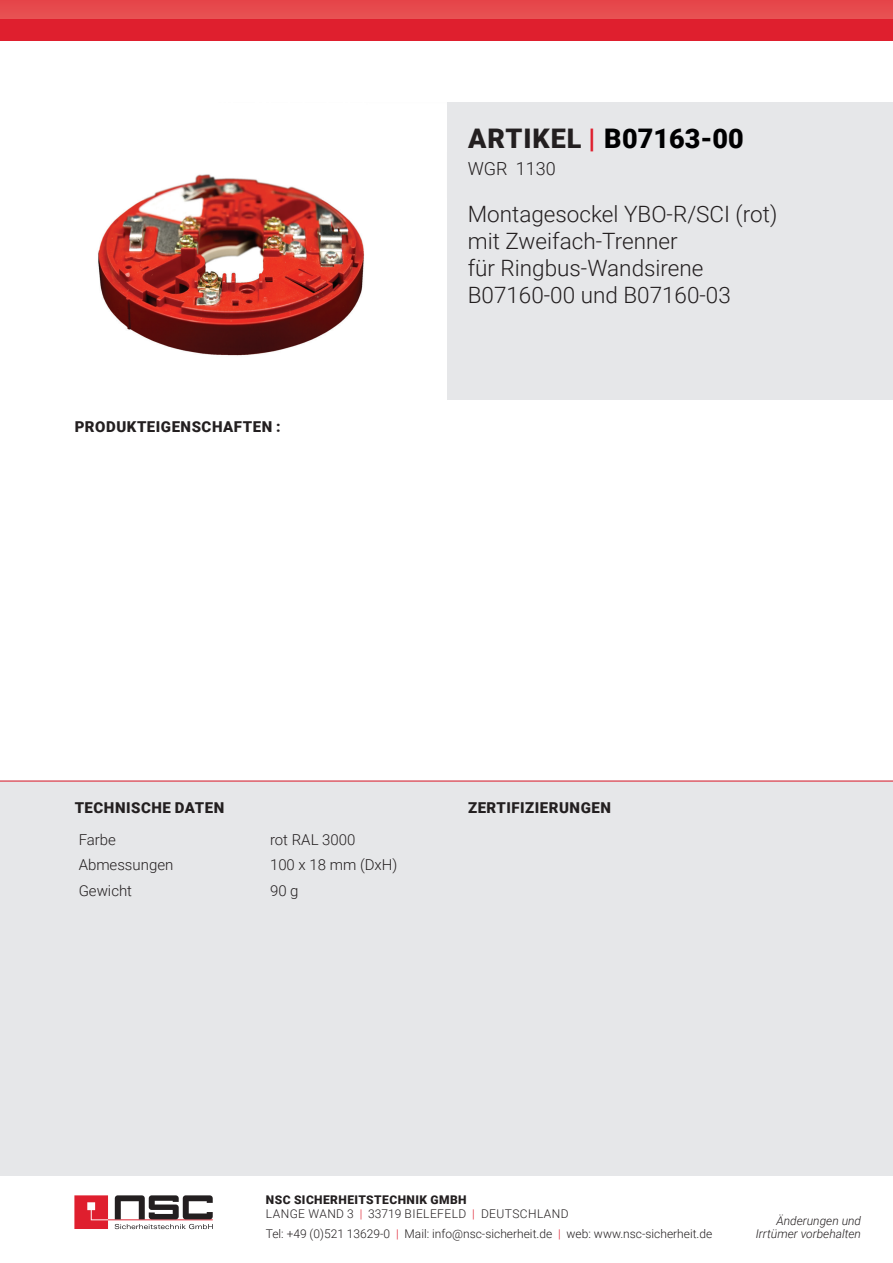
<style>
.page{position:relative;width:893px;height:1263px;background:#fff}
.page>*{position:absolute;margin:0;border:0;box-sizing:border-box;transform-origin:0 0}
.t1{font:900 27px "Roboto";letter-spacing:.015em;color:#000001}
.t2{font:300 22.5px/27px "Roboto";color:#231f20}
.t3{font:300 18px "Roboto";color:#231f20}
.t4{font:900 15px "Roboto";letter-spacing:.035em;color:#231f20}
.t5{font:300 15px "Roboto";color:#231f20}
.t6{font:300 12px "Roboto";color:#231f20}
.t7{font:300 12px/13.5px "Roboto";letter-spacing:.035em;color:#231f20}
.t8{font:italic 300 12px/13.5px "Roboto";color:#231f20;text-align:right}
.s1{color:#231f20}
.s2{color:#df1f2e}
.s3{font-weight:900}
</style>
<div class="page">
<div style="left:0;top:781px;width:893px;height:395px;background:#e6e7e9"></div>
<div style="left:446px;top:102px;width:447px;height:298px;background:#e6e7e9"></div>
<hr style="left:0;top:781px;width:893px;height:1px;background:#df1f2e">
<div style="left:0;top:0;width:893px;height:40px;background:#df1f2e"></div>
<div style="left:0;top:0;width:893px;height:19px;background:#e64b4e"></div>
<svg style="left:74px;top:1195px;width:139px;height:34px"></svg>
<img style="left:98px;top:174px;width:267px;height:182px">
<p class="t4" style="left:75px;top:416px;width:208px">PRODUKTEIGENSCHAFTEN :</p>
<p class="t1" style="left:468px;top:119px;width:277px"><span class="s1">ARTIKEL</span> <span class="s2">|</span> B07163-00</p>
<p class="t3" style="left:468px;top:156px;width:90px">WGR 1130</p>
<p class="t2" style="left:468px;top:199px;width:311px">Montagesockel YBO-R/SCI (rot) mit Zweifach-Trenner<br>für Ringbus-Wandsirene<br>B07160-00 und B07160-03</p>
<p class="t4" style="left:75px;top:797px;width:151px">TECHNISCHE DATEN</p>
<p class="t4" style="left:468px;top:797px;width:144px">ZERTIFIZIERUNGEN</p>
<p class="t5" style="left:79px;top:829px;width:39px">Farbe</p>
<p class="t5" style="left:270px;top:829px;width:87px">rot RAL 3000</p>
<p class="t5" style="left:79px;top:854px;width:96px">Abmessungen</p>
<p class="t5" style="left:270px;top:854px;width:129px">100 x 18 mm (DxH)</p>
<p class="t5" style="left:79px;top:880px;width:55px">Gewicht</p>
<p class="t5" style="left:270px;top:880px;width:30px">90 g</p>
<p class="t7" style="left:266px;top:1193px;width:304px"><span class="s3">NSC SICHERHEITSTECHNIK GMBH<br></span>LANGE WAND 3 <span class="s2">|</span> 33719 BIELEFELD <span class="s2">|</span> DEUTSCHLAND</p>
<p class="t6" style="left:266px;top:1225px;width:448px">Tel: +49 (0)521 13629-0 <span class="s2">|</span> Mail: info@nsc-sicherheit.de <span class="s2">|</span> web: www.nsc-sicherheit.de</p>
<p class="t8" style="left:756px;top:1213px;width:107px">Änderungen und<br>Irrtümer vorbehalten</p>
</div>
